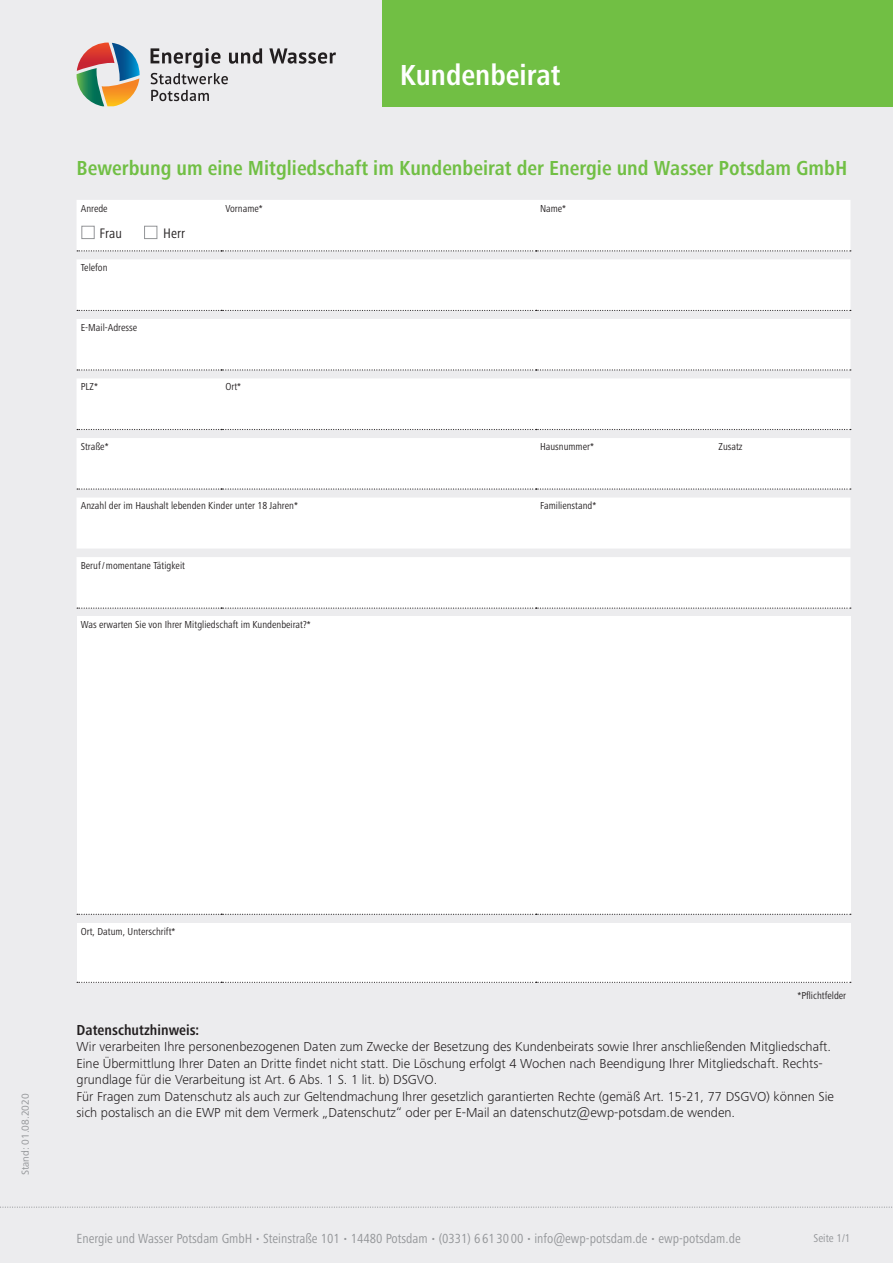
<style>
.page{position:relative;width:893px;height:1263px;background:#ececee}
.page>*{position:absolute;margin:0;border:0;box-sizing:border-box;transform-origin:0 0}
.t1{font:700 condensed 30px "Frutiger Next Pro";color:#fff}
.t2{font:700 condensed 21px "Frutiger Next Pro";color:#71bf44}
.t3{font:700 condensed 15px "Frutiger Next Pro";color:#231f20}
.t4{font:condensed 14.25px "Frutiger Next Pro";color:#231f20}
.t5{font:condensed 13.65px "Frutiger Next Pro";color:#939598}
.t6{font:300 13.5px/16.5px "Frutiger Next Pro";color:#231f20}
.t7{font:condensed 11.7px "Frutiger Next Pro";color:#939598}
.t8{font:condensed 10.5px "Frutiger Next Pro";color:#231f20}
.t9{font:10.5px "Frutiger Next Pro";color:#939598}
.s1{font-size:9.75px}
</style>
<div class="page">
<svg style="left:0;top:1206px;width:892px;height:2px"></svg>
<div style="left:383px;top:0;width:510px;height:106px;background:#71bf44"></div>
<svg style="left:77px;top:43px;width:63px;height:63px"></svg>
<svg style="left:269px;top:48px;width:67px;height:16px"></svg>
<svg style="left:151px;top:48px;width:111px;height:36px"></svg>
<svg style="left:151px;top:90px;width:58px;height:11px"></svg>
<div style="left:77px;top:498px;width:773px;height:50px;background:#fff"></div>
<div style="left:77px;top:617px;width:773px;height:297px;background:#fff"></div>
<div style="left:77px;top:923px;width:773px;height:59px;background:#fff"></div>
<div style="left:77px;top:200px;width:774px;height:51px;background:#fff"></div>
<div style="left:77px;top:259px;width:774px;height:52px;background:#fff"></div>
<div style="left:77px;top:319px;width:774px;height:51px;background:#fff"></div>
<div style="left:77px;top:379px;width:774px;height:51px;background:#fff"></div>
<div style="left:77px;top:438px;width:774px;height:52px;background:#fff"></div>
<div style="left:77px;top:557px;width:774px;height:52px;background:#fff"></div>
<svg style="left:77px;top:914px;width:774px;height:1px"></svg>
<svg style="left:77px;top:982px;width:774px;height:1px"></svg>
<div style="left:82px;top:226px;width:12px;height:13px;background:#fff;border:1px solid #939598"></div>
<div style="left:144px;top:226px;width:13px;height:13px;background:#fff;border:1px solid #939598"></div>
<h1 class="t1" style="left:400px;top:58px;width:162px">Kundenbeirat</h1>
<h2 class="t2" style="left:77px;top:156px;width:772px">Bewerbung um eine Mitgliedschaft im Kundenbeirat der Energie und Wasser Potsdam GmbH</h2>
<p class="t8" style="left:81px;top:202px;width:28px">Anrede</p>
<p class="t8" style="left:225px;top:202px;width:39px">Vorname*</p>
<p class="t8" style="left:540px;top:202px;width:28px">Name*</p>
<p class="t4" style="left:99px;top:225px;width:24px">Frau</p>
<p class="t4" style="left:163px;top:225px;width:23px">Herr</p>
<p class="t8" style="left:81px;top:262px;width:28px">Telefon</p>
<p class="t8" style="left:81px;top:321px;width:58px">E-Mail-Adresse</p>
<p class="t8" style="left:81px;top:381px;width:19px">PLZ*</p>
<p class="t8" style="left:225px;top:381px;width:17px">Ort*</p>
<p class="t8" style="left:81px;top:440px;width:29px">Straße*</p>
<p class="t8" style="left:540px;top:440px;width:55px">Hausnummer*</p>
<p class="t8" style="left:719px;top:440px;width:26px">Zusatz</p>
<p class="t8" style="left:81px;top:500px;width:219px">Anzahl der im Haushalt lebenden Kinder unter 18 Jahren*</p>
<p class="t8" style="left:540px;top:500px;width:58px">Familienstand*</p>
<p class="t8" style="left:81px;top:559px;width:106px">Beruf/momentane Tätigkeit</p>
<p class="t8" style="left:81px;top:619px;width:231px">Was erwarten Sie von Ihrer Mitgliedschaft im Kundenbeirat?*</p>
<p class="t9" style="left:19px;top:1175px;width:83px;rotate:-90deg">Stand: 01.08.2020</p>
<p class="t8" style="left:81px;top:925px;width:96px">Ort, Datum, Unterschrift*</p>
<p class="t8" style="left:797px;top:989px;width:50px">*Pflichtfelder</p>
<p class="t3" style="left:77px;top:1021px;width:124px">Datenschutzhinweis:</p>
<p class="t6" style="left:77px;top:1038px;width:759px">Wir verarbeiten Ihre personenbezogenen Daten zum Zwecke der Besetzung des Kundenbeirats sowie Ihrer anschließenden Mitgliedschaft.<br>Eine Übermittlung Ihrer Daten an Dritte findet nicht statt. Die Löschung erfolgt 4 Wochen nach Beendigung Ihrer Mitgliedschaft. Rechts&shy;grundlage für die Verarbeitung ist Art. 6 Abs. 1 S. 1 lit. b) DSGVO.<br>Für Fragen zum Datenschutz als auch zur Geltendmachung Ihrer gesetzlich garantierten Rechte (gemäß Art. 15-21, 77 DSGVO) können Sie sich postalisch an die EWP mit dem Vermerk „Datenschutz“ oder per E-Mail an datenschutz@ewp-potsdam.de wenden.</p>
<p class="t5" style="left:77px;top:1231px;width:666px">Energie und Wasser Potsdam GmbH <span class="s1">•</span> Steinstraße 101 <span class="s1">•</span> 14480 Potsdam <span class="s1">•</span> (0331) 6 61 30 00 <span class="s1">•</span> info@ewp-potsdam.de <span class="s1">•</span> ewp-potsdam.de</p>
<p class="t7" style="left:813px;top:1232px;width:38px">Seite 1/1</p>
</div>
